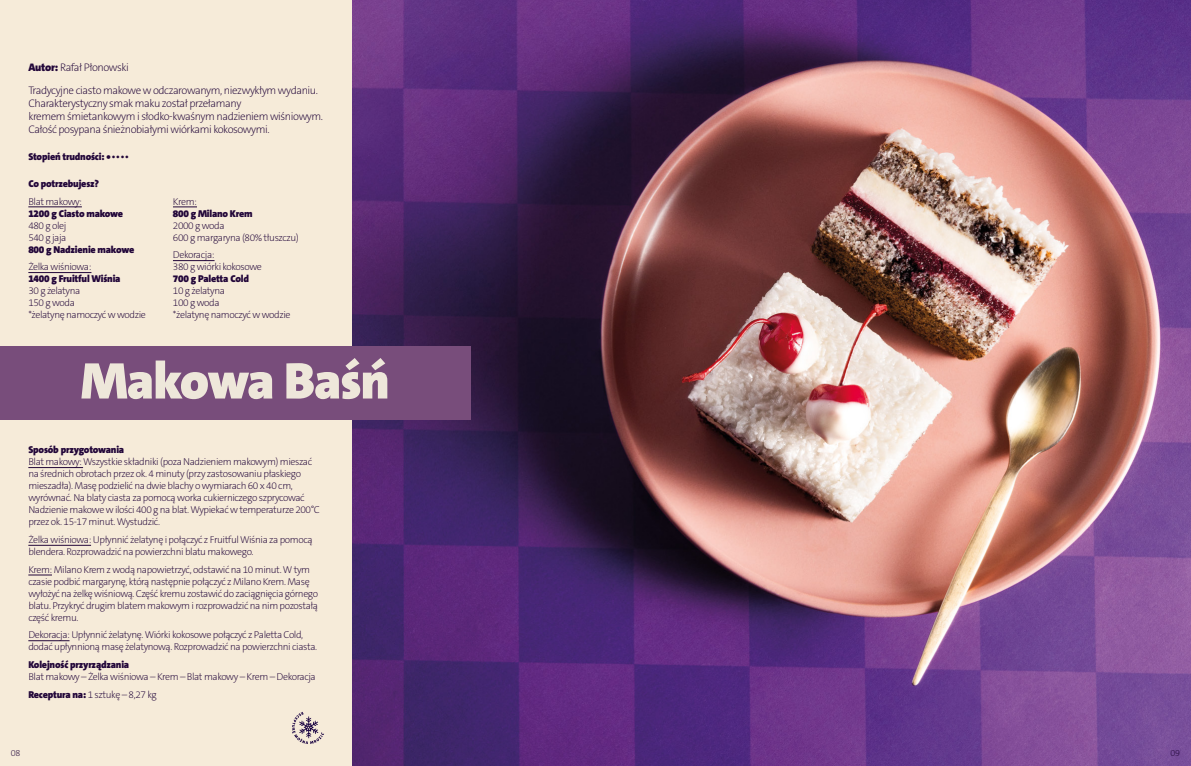
<style>
.page{position:relative;width:1191px;height:766px;background:#fff}
.page>*{position:absolute;margin:0;border:0;box-sizing:border-box;transform-origin:0 0}
.t1{font:900 52px "The Sans C5";letter-spacing:-.02em;color:#eee7da}
.t2{font:200 11px/13px "The Sans C5";letter-spacing:-.04em;color:#220639}
.t3{font:200 10px/12px "The Sans C5";letter-spacing:-.04em;color:#220639}
.t4{font:900 10px "The Sans C5";letter-spacing:-.02em;color:#220639}
.t5{font:200 9px "The Sans C5";color:#220639}
.s1{font-weight:900}
.s2{font-size:7px}
</style>
<div class="page">
<img style="left:351px;top:0;width:840px;height:765px">
<div style="left:0;top:0;width:351px;height:765px;background:#f6ebd9"></div>
<div style="left:0;top:346px;width:471px;height:74px;background:#784d7b"></div>
<hr style="left:28px;top:467px;width:55px;height:1px;background:#220639">
<hr style="left:28px;top:545px;width:63px;height:1px;background:#220639">
<svg style="left:28px;top:574px;width:24px;height:1px"></svg>
<hr style="left:28px;top:640px;width:42px;height:1px;background:#220639">
<hr style="left:28px;top:206px;width:54px;height:1px;background:#220639">
<hr style="left:28px;top:272px;width:63px;height:1px;background:#220639">
<svg style="left:173px;top:207px;width:24px;height:1px"></svg>
<hr style="left:173px;top:260px;width:41px;height:1px;background:#220639">
<svg style="left:292px;top:711px;width:32px;height:32px"></svg>
<p class="t2" style="left:28px;top:55px;width:291px;line-height:23px"><span class="s1">Autor:</span> Rafał Płonowski<br>Tradycyjne ciasto makowe w odczarowanym, niezwykłym wydaniu.</p>
<p class="t2" style="left:28px;top:96px;width:296px">Charakterystyczny smak maku został przełamany<br>kremem śmietankowym i słodko-kwaśnym nadzieniem wiśniowym.<br>Całość posypana śnieżnobiałymi wiórkami kokosowymi.</p>
<p class="t4" style="left:28px;top:150px;width:102px">Stopień trudności: • <span class="s2">• • • •</span></p>
<p class="t4" style="left:28px;top:177px;width:72px">Co potrzebujesz?</p>
<p class="t3" style="left:28px;top:195px;width:55px">Blat makowy:</p>
<p class="t4" style="left:28px;top:207px;width:96px">1200 g Ciasto makowe</p>
<p class="t3" style="left:28px;top:219px;width:40px">480 g olej<br>540 g jaja</p>
<p class="t4" style="left:28px;top:243px;width:107px">800 g Nadzienie makowe</p>
<p class="t3" style="left:28px;top:261px;width:65px">Żelka wiśniowa:</p>
<p class="t4" style="left:28px;top:272px;width:94px">1400 g Fruitful Wiśnia</p>
<p class="t3" style="left:28px;top:285px;width:119px">30 g żelatyna<br>150 g woda<br>*żelatynę namoczyć w wodzie</p>
<p class="t3" style="left:173px;top:195px;width:26px">Krem:</p>
<p class="t4" style="left:173px;top:207px;width:81px">800 g Milano Krem</p>
<p class="t3" style="left:173px;top:219px;width:127px">2000 g woda<br>600 g margaryna (80% tłuszczu)</p>
<p class="t3" style="left:173px;top:249px;width:90px">Dekoracja:<br>380 g wiórki kokosowe</p>
<p class="t4" style="left:173px;top:272px;width:77px">700 g Paletta Cold</p>
<p class="t3" style="left:173px;top:285px;width:119px">10 g żelatyna<br>100 g woda<br>*żelatynę namoczyć w wodzie</p>
<h1 class="t1" style="left:81px;top:347px;width:310px">Makowa Baśń</h1>
<p class="t4" style="left:28px;top:443px;width:97px">Sposób przygotowania</p>
<p class="t3" style="left:28px;top:456px;width:293px">Blat makowy: Wszystkie składniki (poza Nadzieniem makowym) mieszać na średnich obrotach przez ok. 4 minuty (przy zastosowaniu płaskiego mieszadła). Masę podzielić na dwie blachy o wymiarach 60 x 40 cm, wyrównać. Na blaty ciasta za pomocą worka cukierniczego szprycować Nadzienie makowe w ilości 400 g na blat. Wypiekać w temperaturze 200°C przez ok. 15-17 minut. Wystudzić.</p>
<p class="t3" style="left:28px;top:533px;width:286px">Żelka wiśniowa: Upłynnić żelatynę i połączyć z Fruitful Wiśnia za pomocą blendera. Rozprowadzić na powierzchni blatu makowego.</p>
<p class="t3" style="left:28px;top:563px;width:291px">Krem: Milano Krem z wodą napowietrzyć, odstawić na 10 minut. W tym czasie podbić margarynę, którą następnie połączyć z Milano Krem. Masę wyłożyć na żelkę wiśniową. Część kremu zostawić do zaciągnięcia górnego blatu. Przykryć drugim blatem makowym i rozprowadzić na nim pozostałą część kremu.</p>
<p class="t3" style="left:28px;top:629px;width:290px">Dekoracja: Upłynnić żelatynę. Wiórki kokosowe połączyć z Paletta Cold, dodać upłynnioną masę żelatynową. Rozprowadzić na powierzchni ciasta.</p>
<p class="t4" style="left:28px;top:658px;width:102px">Kolejność przyrządzania</p>
<p class="t3" style="left:28px;top:667px;width:289px;line-height:17.7px">Blat makowy – Żelka wiśniowa – Krem – Blat makowy – Krem – Dekoracja<br><span class="s1">Receptura na:</span> 1 sztukę – 8,27 kg</p>
<p class="t5" style="left:11px;top:746px;width:11px">08</p>
<p class="t5" style="left:1170px;top:746px;width:11px">09</p>
</div>
